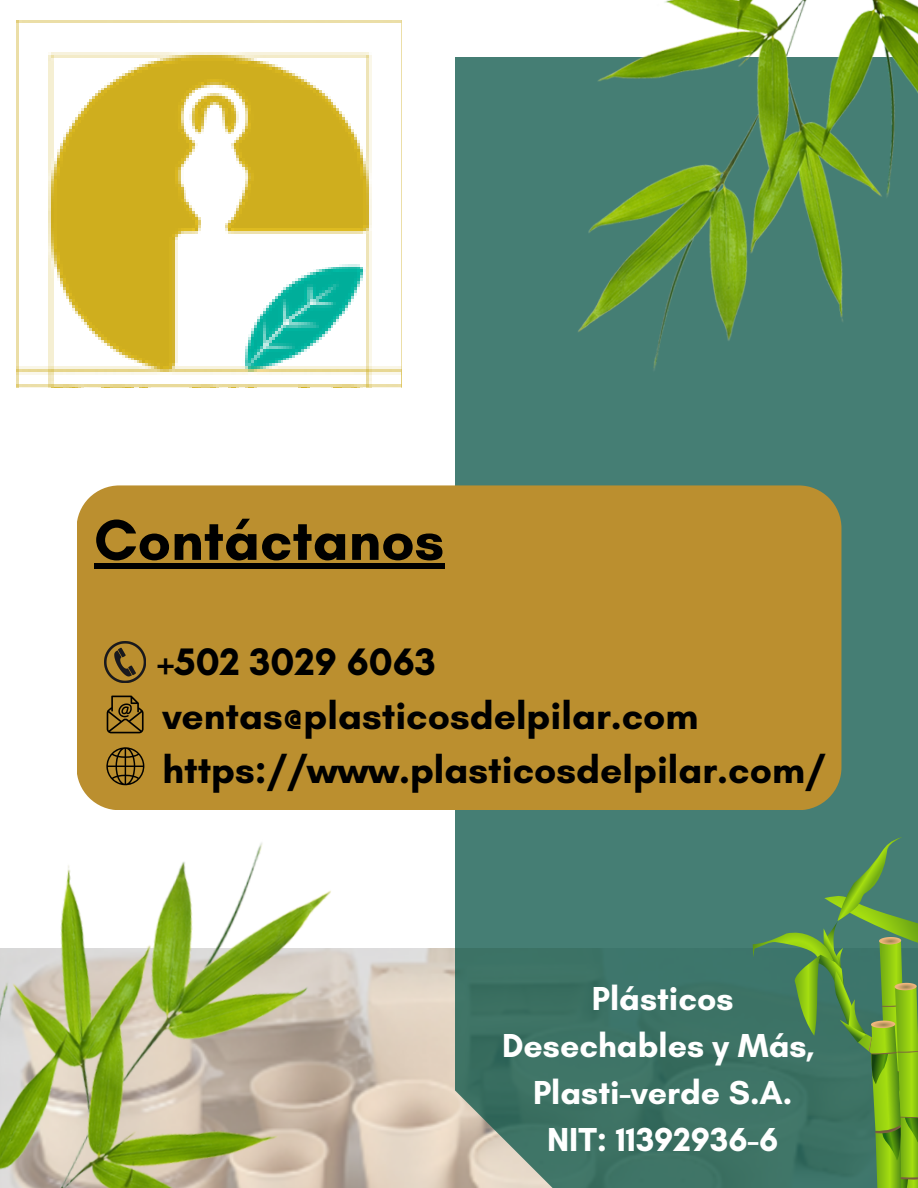
<style>
.page{position:relative;width:918px;height:1188px;background:#fff}
.page>*{position:absolute;margin:0;border:0;box-sizing:border-box;transform-origin:0 0}
.t1{font:700 58.5px "Glacial Indifference";color:#000}
.t2{font:700 39px/54px "Glacial Indifference";color:#000}
.t3{font:700 33.9px/47px "Glacial Indifference";color:#fff;text-align:center}
</style>
<div class="page">
<img style="left:337px;top:949px;width:118px;height:239px">
<svg style="left:455px;top:57px;width:463px;height:1131px;fill:#457e74"></svg>
<img style="left:16px;top:20px;width:386px;height:367px">
<img style="left:577px;top:0;width:341px;height:375px">
<svg style="left:753px;top:837px;width:165px;height:351px"></svg>
<img style="left:0;top:843px;width:337px;height:345px">
<div style="left:77px;top:485px;width:764px;height:325px;background:#bb8f2f"></div>
<div style="left:94px;top:563px;width:350px;height:6px;background:#000"></div>
<svg style="left:107px;top:696px;width:37px;height:37px"></svg>
<img style="left:105px;top:642px;width:40px;height:40px">
<svg style="left:106px;top:747px;width:39px;height:39px"></svg>
<p class="t1" style="left:94px;top:504px;width:352px">Contáctanos</p>
<p class="t2" style="left:157px;top:634px;width:669px">+502 3029 6063 ventas@plasticosdelpilar.com https://www.plasticosdelpilar.com/</p>
<p class="t3" style="left:502px;top:975px;width:314px">Plásticos<br>Desechables y Más,</p>
<p class="t3" style="left:533px;top:1069px;width:261px">Plasti-verde S.A.</p>
<p class="t3" style="left:547px;top:1116px;width:233px">NIT: 11392936-6</p>
</div>
